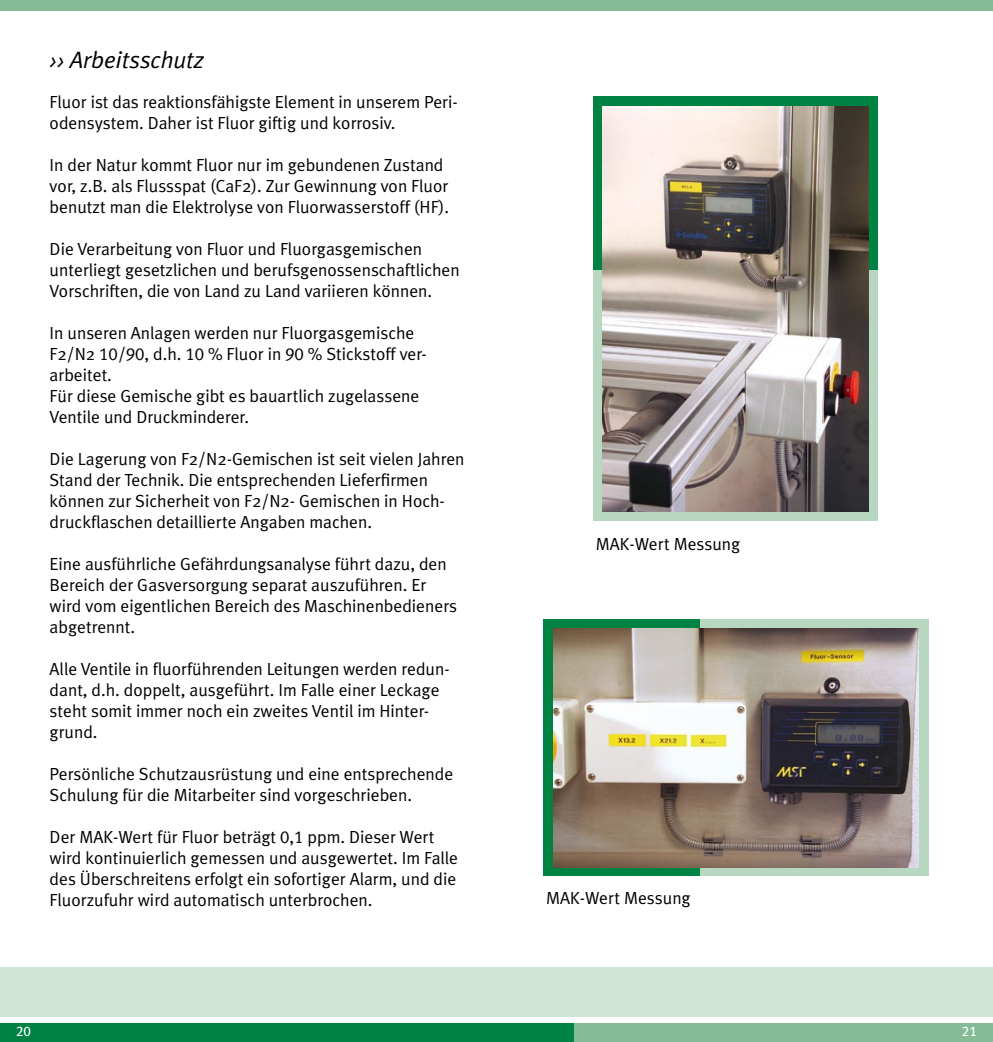
<style>
.page{position:relative;width:993px;height:1042px;background:#fff}
.page>*{position:absolute;margin:0;border:0;box-sizing:border-box;transform-origin:0 0}
.t1{font:italic 23.62px "Meta Plus Normal";color:#000}
.t2{font:17.5px/21px "Meta Plus Normal";color:#000}
.t3{font:14px "Meta Plus Book Caps";color:#fff}
.s1{font-family:"Meta Plus Normal Caps"}
</style>
<div class="page">
<div style="left:419px;top:1023px;width:573px;height:19px;background:#84bb95"></div>
<div style="left:593px;top:219px;width:284px;height:302px;background:#b7d7c0"></div>
<div style="left:593px;top:96px;width:284px;height:174px;background:#008342"></div>
<img style="left:602px;top:107px;width:266px;height:404px">
<div style="left:653px;top:620px;width:275px;height:256px;background:#b7d7c0"></div>
<div style="left:543px;top:620px;width:157px;height:256px;background:#008342"></div>
<img style="left:553px;top:628px;width:364px;height:239px">
<div style="left:0;top:1023px;width:573px;height:19px;background:#008342"></div>
<div style="left:0;top:0;width:992px;height:11px;background:#84bb95"></div>
<div style="left:0;top:967px;width:992px;height:50px;background:#d1e5d6"></div>
<h1 class="t1" style="left:50px;top:46px;width:156px">›› Arbeitsschutz</h1>
<p class="t2" style="left:50px;top:91px;width:409px">Fluor ist das reaktionsfähigste Element in unserem Peri&shy;odensystem. Daher ist Fluor giftig und korrosiv.</p>
<p class="t2" style="left:50px;top:154px;width:401px">In der Natur kommt Fluor nur im gebundenen Zustand vor, z.B. als Flussspat (CaF2). Zur Gewinnung von Fluor benutzt man die Elektrolyse von Fluorwasserstoff (HF).</p>
<p class="t2" style="left:50px;top:238px;width:411px">Die Verarbeitung von Fluor und Fluorgasgemischen unterliegt gesetzlichen und berufsgenossenschaftlichen<br>Vorschriften, die von Land zu Land variieren können.</p>
<p class="t2" style="left:50px;top:322px;width:378px">In unseren Anlagen werden nur Fluorgasgemische F2/N2 <span class="s1">10/90</span>, d.h. <span class="s1">10 %</span> Fluor in <span class="s1">90 %</span> Stickstoff ver&shy;arbeitet.<br>Für diese Gemische gibt es bauartlich zugelassene Ventile und Druckminderer.</p>
<p class="t2" style="left:50px;top:448px;width:416px">Die Lagerung von F2/N2-Gemischen ist seit vielen Jahren Stand der Technik. Die entsprechenden Lieferfirmen können zur Sicherheit von F2/N2- Gemischen in Hoch&shy;druckflaschen detaillierte Angaben machen.</p>
<p class="t2" style="left:50px;top:553px;width:409px">Eine ausführliche Gefährdungsanalyse führt dazu, den Bereich der Gasversorgung separat auszuführen. Er wird vom eigentlichen Bereich des Maschinenbedieners abgetrennt.</p>
<p class="t2" style="left:50px;top:658px;width:401px">Alle Ventile in fluorführenden Leitungen werden redun&shy;dant, d.h. doppelt, ausgeführt. Im Falle einer Leckage steht somit immer noch ein zweites Ventil im Hinter&shy;grund.</p>
<p class="t2" style="left:50px;top:763px;width:405px">Persönliche Schutzausrüstung und eine entsprechende<br>Schulung für die Mitarbeiter sind vorgeschrieben.</p>
<p class="t2" style="left:50px;top:826px;width:410px">Der MAK-Wert für Fluor beträgt <span class="s1">0,1</span> ppm. Dieser Wert wird kontinuierlich gemessen und ausgewertet. Im Falle des Überschreitens erfolgt ein sofortiger Alarm, und die Fluorzufuhr wird automatisch unterbrochen.</p>
<p class="t2" style="left:595px;top:533px;width:146px">MAK-Wert Messung</p>
<p class="t2" style="left:546px;top:887px;width:146px">MAK-Wert Messung</p>
<p class="t3" style="left:16px;top:1022px;width:16px">20</p>
<p class="t3" style="left:961px;top:1022px;width:16px">21</p>
</div>
